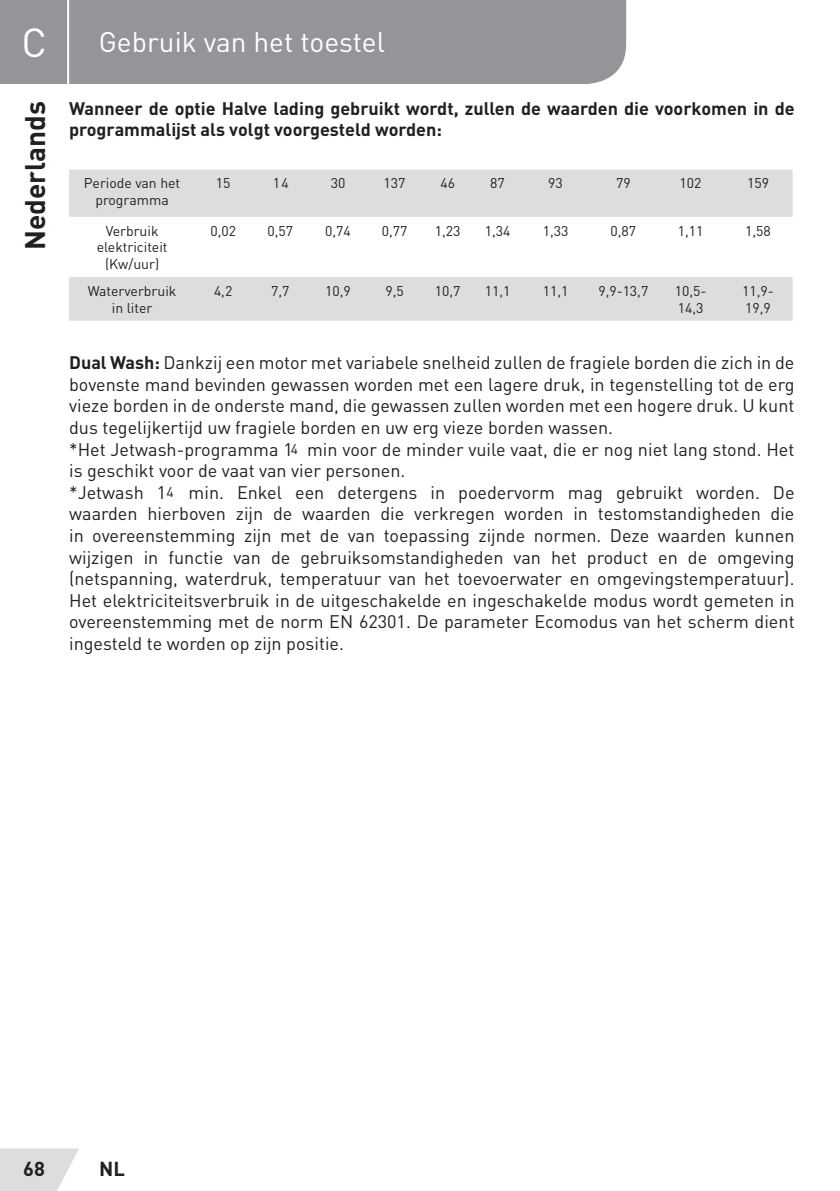
<style>
.page{position:relative;width:840px;height:1191px;background:#fff}
.page>*{position:absolute;margin:0;border:0;box-sizing:border-box;transform-origin:0 0}
.t1{font:40px "DIN Pro";color:#fff}
.t2{font:28px "DIN Pro";color:#fff}
.t3{font:700 28px "DIN Pro";color:#231f20}
.t4{font:700 20px "DIN Pro";color:#231f20}
.t5{font:18px/21.6px "DIN Pro";color:#231f20}
.t6{font:700 18px/21.6px "DIN Pro";color:#231f20}
.t7{font:14px/16.8px "DIN Pro";color:#231f20;text-align:center}
.s1{font-weight:700}
</style>
<div class="page">
<svg style="left:0;top:1148px;width:79px;height:43px"></svg>
<div style="left:0;top:0;width:625px;height:84px;background:#939598"></div>
<hr style="left:67px;top:0;width:2px;height:94px;background:#fff">
<svg style="left:69px;top:170px;width:723px;height:151px;fill:#dcdddf"></svg>
<h1 class="t1" style="left:21px;top:15px;width:27px">C</h1>
<h2 class="t3" style="left:16px;top:250px;width:150px;rotate:-90deg">Nederlands</h2>
<h2 class="t2" style="left:99px;top:23px;width:287px">Gebruik van het toestel</h2>
<p class="t6" style="left:69px;top:97px;width:726px">Wanneer de optie Halve lading gebruikt wordt, zullen de waarden die voorkomen in de programmalijst als volgt voorgesteld worden:</p>
<p class="t7" style="left:84px;top:174px;width:98px">Periode van het programma</p>
<p class="t7" style="left:216px;top:174px;width:16px">15</p>
<p class="t7" style="left:273px;top:174px;width:17px">14</p>
<p class="t7" style="left:330px;top:174px;width:16px">30</p>
<p class="t7" style="left:383px;top:174px;width:23px">137</p>
<p class="t7" style="left:440px;top:174px;width:16px">46</p>
<p class="t7" style="left:490px;top:174px;width:16px">87</p>
<p class="t7" style="left:548px;top:174px;width:16px">93</p>
<p class="t7" style="left:615px;top:174px;width:16px">79</p>
<p class="t7" style="left:679px;top:174px;width:23px">102</p>
<p class="t7" style="left:746px;top:174px;width:23px">159</p>
<p class="t7" style="left:97px;top:221px;width:72px">Verbruik elektriciteit (Kw/uur)</p>
<p class="t7" style="left:210px;top:221px;width:27px">0,02</p>
<p class="t7" style="left:267px;top:221px;width:27px">0,57</p>
<p class="t7" style="left:325px;top:221px;width:27px">0,74</p>
<p class="t7" style="left:381px;top:221px;width:27px">0,77</p>
<p class="t7" style="left:434px;top:221px;width:27px">1,23</p>
<p class="t7" style="left:484px;top:221px;width:27px">1,34</p>
<p class="t7" style="left:542px;top:221px;width:27px">1,33</p>
<p class="t7" style="left:610px;top:221px;width:27px">0,87</p>
<p class="t7" style="left:677px;top:221px;width:27px">1,11</p>
<p class="t7" style="left:744px;top:221px;width:27px">1,58</p>
<p class="t7" style="left:88px;top:282px;width:90px">Waterverbruik in liter</p>
<p class="t7" style="left:214px;top:282px;width:20px">4,2</p>
<p class="t7" style="left:271px;top:282px;width:20px">7,7</p>
<p class="t7" style="left:325px;top:282px;width:27px">10,9</p>
<p class="t7" style="left:385px;top:282px;width:20px">9,5</p>
<p class="t7" style="left:434px;top:282px;width:27px">10,7</p>
<p class="t7" style="left:484px;top:282px;width:27px">11,1</p>
<p class="t7" style="left:542px;top:282px;width:27px">11,1</p>
<p class="t7" style="left:598px;top:282px;width:51px">9,9-13,7</p>
<p class="t7" style="left:674px;top:282px;width:33px;text-align:left">10,5-<br>14,3</p>
<p class="t7" style="left:741px;top:282px;width:33px;text-align:left">11,9-<br>19,9</p>
<p class="t5" style="left:69px;top:351px;width:726px"><span class="s1">Dual Wash:</span> Dankzij een motor met variabele snelheid zullen de fragiele borden die zich in de bovenste mand bevinden gewassen worden met een lagere druk, in tegenstelling tot de erg vieze borden in de onderste mand, die gewassen zullen worden met een hogere druk. U kunt dus tegelijkertijd uw fragiele borden en uw erg vieze borden wassen.<br>*Het Jetwash-programma 1 min voor de minder vuile vaat, die er nog niet lang stond. Het is geschikt voor de vaat van vier personen.<br>*Jetwash 1 min. Enkel een detergens in poedervorm mag gebruikt worden. De waarden hierboven zijn de waarden die verkregen worden in testomstandigheden die in overeenstemming zijn met de van toepassing zijnde normen. Deze waarden kunnen wijzigen in functie van de gebruiksomstandigheden van het product en de omgeving (netspanning, waterdruk, temperatuur van het toevoerwater en omgevingstemperatuur).<br>Het elektriciteitsverbruik in de uitgeschakelde en ingeschakelde modus wordt gemeten in overeenstemming met de norm EN 62301. De parameter Ecomodus van het scherm dient ingesteld te worden op zijn positie.</p>
<p class="t7" style="left:291px;top:440px;width:9px">4</p>
<p class="t7" style="left:166px;top:483px;width:9px">4</p>
<p class="t4" style="left:23px;top:1155px;width:23px">68</p>
<p class="t4" style="left:99px;top:1155px;width:27px">NL</p>
</div>
